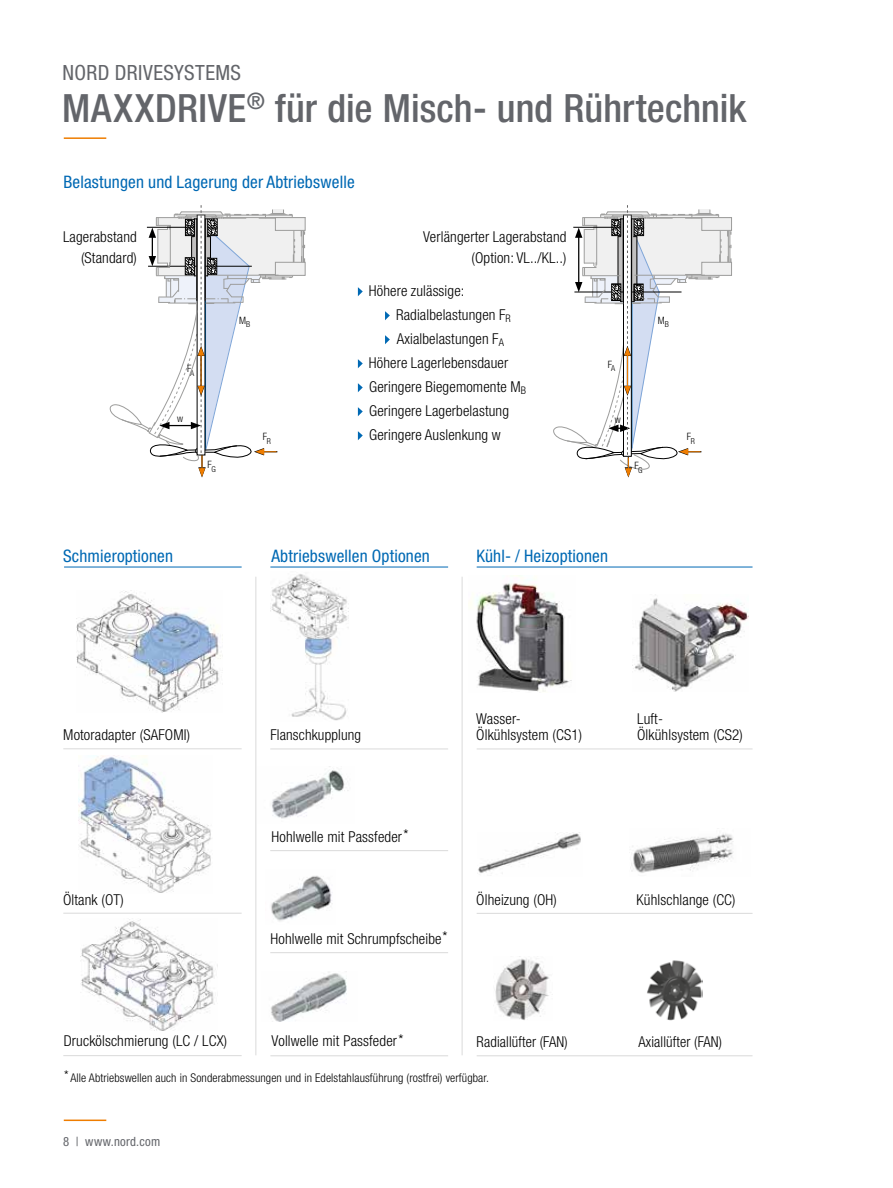
<style>
.page{position:relative;width:893px;height:1188px;background:#fff}
.page>*{position:absolute;margin:0;border:0;box-sizing:border-box;transform-origin:0 0}
.t1{font:500 condensed 39px "Helvetica Neue LT Std";letter-spacing:.005em;color:#63656a}
.t2{font:condensed 21px "Helvetica Neue LT Std";letter-spacing:.02em;color:#63656a}
.t3{font:condensed 17.25px "Helvetica Neue LT Std";letter-spacing:.01em;color:#0069b4}
.t4{font:300 condensed 15px/20.2px "Helvetica Neue LT Std";letter-spacing:.01em;color:#000;text-align:right}
.t5{font:condensed 12.75px "Helvetica Neue LT Std";letter-spacing:.02em;color:#63656a}
.t6{font:300 condensed 12px "Helvetica Neue LT Std";letter-spacing:.01em;color:#000}
.t7{font:300 condensed 10.2px "Helvetica Neue LT Std";color:#000}
.s1{font-size:13.5px}
</style>
<div class="page">
<hr style="left:64px;top:1120px;width:42px;height:1px;background:#ef7d00">
<hr style="left:64px;top:137px;width:42px;height:2px;background:#ef7d00">
<img style="left:77px;top:591px;width:144px;height:122px">
<svg style="left:358px;top:287px;width:5px;height:9px"></svg>
<svg style="left:385px;top:311px;width:5px;height:9px"></svg>
<svg style="left:385px;top:335px;width:5px;height:9px"></svg>
<svg style="left:358px;top:359px;width:5px;height:9px"></svg>
<svg style="left:358px;top:383px;width:5px;height:9px"></svg>
<svg style="left:358px;top:407px;width:5px;height:9px"></svg>
<svg style="left:358px;top:431px;width:5px;height:9px"></svg>
<img style="left:78px;top:755px;width:134px;height:138px">
<img style="left:81px;top:919px;width:134px;height:111px">
<div style="left:701px;top:217px;width:31px;height:14px;background:#a0a09f"></div>
<div style="left:701px;top:262px;width:31px;height:14px;background:#a0a09f"></div>
<svg style="left:553px;top:205px;width:178px;height:272px"></svg>
<svg style="left:109px;top:205px;width:196px;height:272px"></svg>
<hr style="left:64px;top:567px;width:178px;height:1px;background:#0069b4">
<img style="left:631px;top:833px;width:102px;height:40px">
<img style="left:478px;top:832px;width:103px;height:42px">
<img style="left:647px;top:960px;width:55px;height:60px">
<img style="left:495px;top:958px;width:54px;height:62px">
<hr style="left:63px;top:749px;width:179px;height:1px;background:#dadada">
<hr style="left:63px;top:913px;width:179px;height:1px;background:#dadada">
<hr style="left:63px;top:1055px;width:179px;height:1px;background:#dadada">
<img style="left:271px;top:574px;width:78px;height:147px">
<img style="left:271px;top:971px;width:76px;height:51px">
<img style="left:271px;top:875px;width:62px;height:47px">
<img style="left:272px;top:770px;width:77px;height:49px">
<hr style="left:270px;top:749px;width:178px;height:1px;background:#dadada">
<hr style="left:270px;top:952px;width:178px;height:1px;background:#dadada">
<hr style="left:270px;top:1056px;width:178px;height:1px;background:#dadada">
<hr style="left:270px;top:567px;width:178px;height:1px;background:#0069b4">
<img style="left:470px;top:575px;width:102px;height:117px">
<img style="left:632px;top:594px;width:117px;height:97px">
<hr style="left:477px;top:749px;width:275px;height:1px;background:#dadada">
<hr style="left:477px;top:913px;width:275px;height:1px;background:#dadada">
<hr style="left:477px;top:1056px;width:275px;height:1px;background:#dadada">
<hr style="left:477px;top:567px;width:275px;height:1px;background:#0069b4">
<hr style="left:270px;top:850px;width:178px;height:1px;background:#dadada">
<hr style="left:462px;top:577px;width:1px;height:478px;background:#dadada">
<hr style="left:256px;top:577px;width:1px;height:478px;background:#dadada">
<h2 class="t2" style="left:63px;top:60px;width:180px">NORD DRIVESYSTEMS</h2>
<h1 class="t1" style="left:62px;top:85px;width:686px">MAXXDRIVE<sup>®</sup> für die Misch- und Rührtechnik</h1>
<p class="t3" style="left:63px;top:171px;width:293px">Belastungen und Lagerung der Abtriebswelle</p>
<p class="t4" style="left:63px;top:227px;width:75px">Lagerabstand (Standard)</p>
<p class="t4" style="left:423px;top:227px;width:145px">Verlängerter Lagerabstand (Option: VL../KL..)</p>
<p class="t7" style="left:187px;top:363px;width:8px">F<sub>A</sub></p>
<p class="t7" style="left:177px;top:413px;width:7px">w</p>
<p class="t7" style="left:239px;top:314px;width:13px">M<sub>B</sub></p>
<p class="t7" style="left:263px;top:431px;width:10px">F<sub>R</sub></p>
<p class="t4" style="left:369px;top:281px;width:97px">Höhere zulässige:</p>
<p class="t4" style="left:396px;top:305px;width:116px">Radialbelastungen F<sub>R</sub></p>
<p class="t4" style="left:397px;top:329px;width:109px">Axialbelastungen F<sub>A</sub></p>
<p class="t4" style="left:369px;top:353px;width:141px">Höhere Lagerlebensdauer</p>
<p class="t4" style="left:369px;top:377px;width:158px">Geringere Biegemomente M<sub>B</sub></p>
<p class="t4" style="left:369px;top:401px;width:141px">Geringere Lagerbelastung</p>
<p class="t4" style="left:369px;top:425px;width:133px">Geringere Auslenkung w</p>
<p class="t7" style="left:608px;top:358px;width:9px">F<sub>A</sub></p>
<p class="t7" style="left:615px;top:413px;width:7px">w</p>
<p class="t7" style="left:658px;top:314px;width:13px">M<sub>B</sub></p>
<p class="t7" style="left:687px;top:431px;width:10px">F<sub>R</sub></p>
<p class="t7" style="left:208px;top:459px;width:10px">F<sub>G</sub></p>
<p class="t7" style="left:634px;top:459px;width:10px">F<sub>G</sub></p>
<p class="t3" style="left:63px;top:545px;width:112px">Schmieroptionen</p>
<p class="t3" style="left:271px;top:545px;width:160px">Abtriebswellen Optionen</p>
<p class="t3" style="left:477px;top:545px;width:133px">Kühl- / Heizoptionen</p>
<p class="t4" style="left:63px;top:724px;width:128px">Motoradapter (SAFOMI)</p>
<p class="t4" style="left:270px;top:725px;width:92px">Flanschkupplung</p>
<p class="t4" style="left:272px;top:826px;width:138px">Hohlwelle mit Passfeder*</p>
<p class="t4" style="left:476px;top:710px;width:107px;line-height:16.5px;text-align:left">Wasser-<br>Ölkühlsystem (CS1)</p>
<p class="t4" style="left:637px;top:710px;width:107px;line-height:16.5px;text-align:left">Luft-<br>Ölkühlsystem (CS2)</p>
<p class="t4" style="left:63px;top:889px;width:62px">Öltank (OT)</p>
<p class="t4" style="left:64px;top:1031px;width:165px">Druckölschmierung (LC / LCX)</p>
<p class="t4" style="left:271px;top:928px;width:179px">Hohlwelle mit Schrumpfscheibe*</p>
<p class="t4" style="left:476px;top:890px;width:82px">Ölheizung (OH)</p>
<p class="t4" style="left:637px;top:890px;width:100px">Kühlschlange (CC)</p>
<p class="t4" style="left:272px;top:1031px;width:133px">Vollwelle mit Passfeder*</p>
<p class="t4" style="left:477px;top:1031px;width:93px">Radiallüfter (FAN)</p>
<p class="t4" style="left:638px;top:1031px;width:85px">Axiallüfter (FAN)</p>
<p class="t6" style="left:64px;top:1070px;width:426px"><span class="s1">*</span> Alle Abtriebswellen auch in Sonderabmessungen und in Edelstahlausführung (rostfrei) verfügbar.</p>
<p class="t5" style="left:63px;top:1134px;width:98px">8 | www.nord.com</p>
</div>
